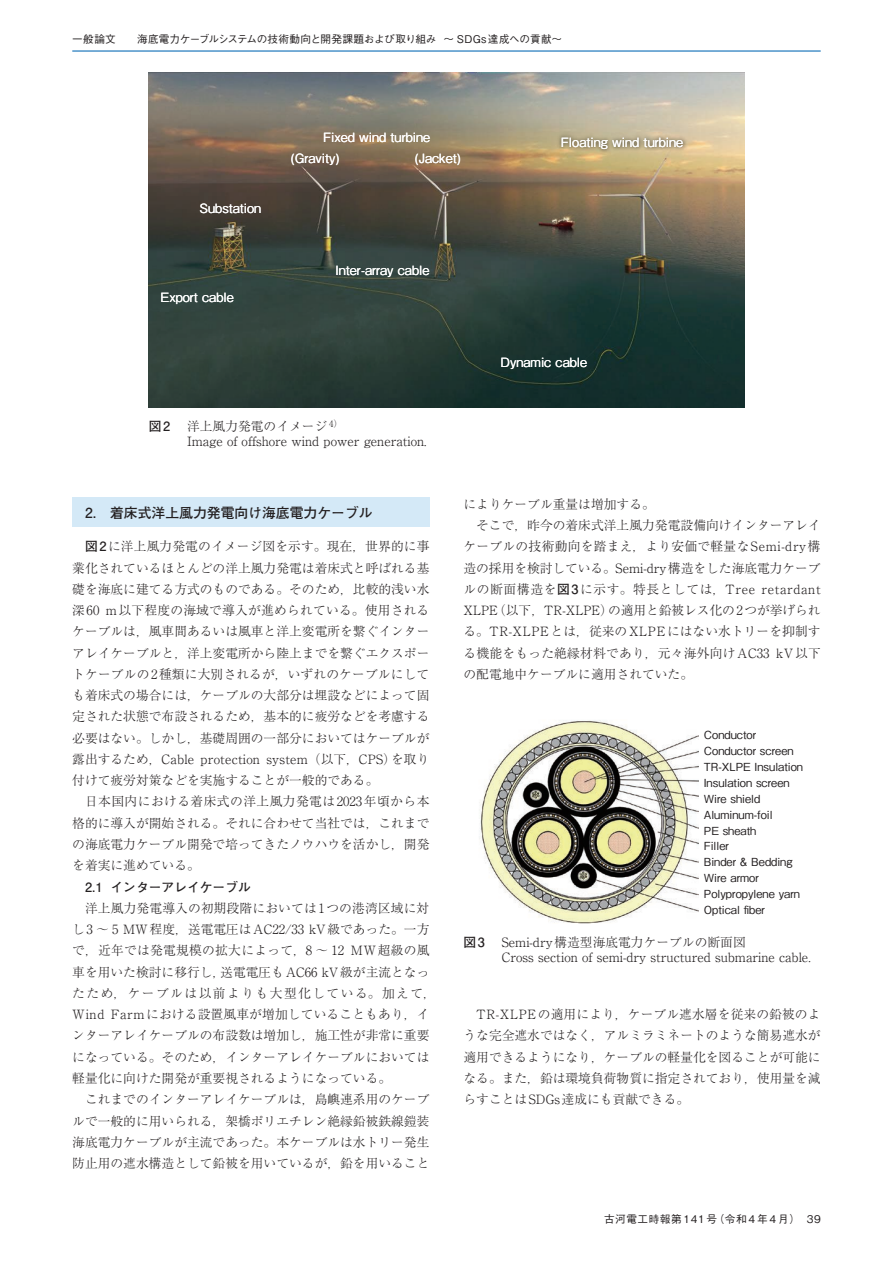
<style>
.page{position:relative;width:893px;height:1263px;background:#fff}
.page>*{position:absolute;margin:0;border:0;box-sizing:border-box;transform-origin:0 0}
.t1{font:700 13.8px "Futo Go B101 Pro";color:#231f20}
.t2{font:300 12.75px/21.3px "Ryumin Pro";color:#231f20;text-align:justify}
.t3{font:500 12.75px/20.9px "Gothic BBB Pro";color:#fff}
.t4{font:300 12.75px "Ryumin Pro";letter-spacing:.05em;color:#231f20}
.t5{font:300 12.75px "Ryumin Pro";letter-spacing:.02em;color:#231f20}
.t6{font:700 12.75px "Futo Go B101 Pro";color:#231f20}
.t7{font:500 11.1px/15.9px "Gothic BBB Pro";color:#231f20}
.t8{font:500 10.65px "Gothic BBB Pro";color:#231f20}
.t9{font:500 10.65px "Gothic BBB Pro";letter-spacing:.05em;color:#231f20}
.s1{font-family:"Futo Go B101 Pro";font-weight:700}
</style>
<div class="page">
<hr style="left:72px;top:50px;width:749px;height:2px;background:#0166b3">
<div style="left:72px;top:497px;width:357px;height:30px;background:#d4e9f7"></div>
<img style="left:479px;top:720px;width:220px;height:203px">
<img style="left:149px;top:72px;width:595px;height:335px">
<img style="left:554px;top:129px;width:136px;height:27px">
<p class="t8" style="left:72px;top:31px;width:491px">一般論文　　海底電力ケーブルシステムの技術動向と開発課題および取り組み ～ SDGs達成への貢献～</p>
<p class="t3" style="left:199px;top:197px;width:63px">Substation</p>
<p class="t3" style="left:199px;top:197px;width:63px">Substation</p>
<p class="t3" style="left:161px;top:285px;width:75px">Export cable</p>
<p class="t3" style="left:415px;top:125px;width:48px;text-indent:-92px">Fixed wind turbine (Jacket)</p>
<p class="t3" style="left:291px;top:146px;width:50px">(Gravity)</p>
<p class="t3" style="left:291px;top:146px;width:50px">(Gravity)</p>
<p class="t3" style="left:415px;top:146px;width:48px">(Jacket)</p>
<p class="t3" style="left:335px;top:258px;width:96px">Inter-array cable</p>
<p class="t6" style="left:149px;top:416px;width:23px">図2</p>
<p class="t2" style="left:187px;top:418px;width:241px;line-height:14.9px">洋上風力発電のイメージ <sup>4）<br></sup>Image of offshore wind power generation.</p>
<p class="t3" style="left:561px;top:130px;width:124px">Floating wind turbine</p>
<p class="t3" style="left:500px;top:351px;width:88px">Dynamic cable</p>
<p class="t1" style="left:85px;top:501px;width:289px">2.　着床式洋上風力発電向け海底電力ケーブル</p>
<p class="t2" style="left:72px;top:535px;width:359px;text-indent:13px"><span class="s1">図2</span>に洋上風力発電のイメージ図を示す。現在，世界的に事業化されているほとんどの洋上風力発電は着床式と呼ばれる基礎を海底に建てる方式のものである。そのため，比較的浅い水深60 m以下程度の海域で導入が進められている。使用されるケーブルは，風車間あるいは風車と洋上変電所を繋ぐインターアレイケーブルと，洋上変電所から陸上までを繋ぐエクスポートケーブルの2種類に大別されるが，いずれのケーブルにしても着床式の場合には，ケーブルの大部分は埋設などによって固定された状態で布設されるため，基本的に疲労などを考慮する必要はない。しかし，基礎周囲の一部分においてはケーブルが露出するため，Cable protection system （以下，CPS）を取り付けて疲労対策などを実施することが一般的である。</p>
<p class="t2" style="left:72px;top:790px;width:359px;text-indent:13px">日本国内における着床式の洋上風力発電は2023年頃から本格的に導入が開始される。それに合わせて当社では，これまでの海底電力ケーブル開発で培ってきたノウハウを活かし，開発を着実に進めている。</p>
<p class="t6" style="left:85px;top:876px;width:167px">2.1 インターアレイケーブル</p>
<p class="t2" style="left:72px;top:896px;width:365px;text-align:left;text-indent:13px">洋上風力発電導入の初期段階においては1つの港湾区域に対し3 ～ 5 MW程度，送電電圧はAC22/33 kV級であった。一方で，近年では発電規模の拡大によって，8 ～ 12 MW超級の風車を用いた検討に移行し，送電電圧もAC66 kV級が主流となったため，ケーブルは以前よりも大型化している。加えて，Wind Farmにおける設置風車が増加していることもあり，インターアレイケーブルの布設数は増加し，施工性が非常に重要になっている。そのため，インターアレイケーブルにおいては軽量化に向けた開発が重要視されるようになっている。</p>
<p class="t2" style="left:72px;top:1088px;width:359px;text-indent:13px">これまでのインターアレイケーブルは，島嶼連系⽤のケーブルで⼀般的に⽤いられる，架橋ポリエチレン絶縁鉛被鉄線鎧装海底電力ケーブルが主流であった。本ケーブルは水トリー発⽣防⽌⽤の遮⽔構造として鉛被を⽤いているが，鉛を用いること</p>
<p class="t2" style="left:463px;top:492px;width:193px">によりケーブル重量は増加する。</p>
<p class="t2" style="left:476px;top:514px;width:346px">そこで，昨今の着床式洋上風力発電設備向けインターアレイ</p>
<p class="t5" style="left:463px;top:537px;width:359px">ケーブルの技術動向を踏まえ，より安価で軽量なSemi-dry構</p>
<p class="t2" style="left:463px;top:556px;width:359px">造の採用を検討している。Semi-dry構造をした海底電力ケーブ</p>
<p class="t4" style="left:463px;top:579px;width:359px">ルの断面構造を<span class="s1">図3</span>に示す。特長としては，Tree retardant</p>
<p class="t2" style="left:463px;top:599px;width:359px">XLPE（以下，TR-XLPE）の適用と鉛被レス化の2つが挙げられ</p>
<p class="t2" style="left:463px;top:620px;width:359px">る。TR-XLPEとは，従来のXLPEにはない水トリーを抑制す</p>
<p class="t2" style="left:463px;top:641px;width:359px">る機能をもった絶縁材料であり，元々海外向けAC33 kV以下</p>
<p class="t2" style="left:463px;top:662px;width:231px">の配電地中ケーブルに適用されていた。</p>
<p class="t7" style="left:704px;top:725px;width:101px">Conductor<br>Conductor screen<br>TR-XLPE Insulation<br>Insulation screen<br>Wire shield<br>Aluminum-foil<br>PE sheath<br>Filler<br>Binder &amp; Bedding<br>Wire armor<br>Polypropylene yarn<br>Optical fiber</p>
<p class="t6" style="left:463px;top:932px;width:23px">図3</p>
<p class="t2" style="left:502px;top:934px;width:310px;line-height:14.9px">Semi-dry構造型海底電力ケーブルの断面図<br>Cross section of semi-dry structured submarine cable.</p>
<p class="t2" style="left:463px;top:1003px;width:359px;text-indent:13px">TR-XLPEの適用により，ケーブル遮水層を従来の鉛被のような完全遮水ではなく，アルミラミネートのような簡易遮水が適用できるようになり，ケーブルの軽量化を図ることが可能になる。また，鉛は環境負荷物質に指定されており，使用量を減らすことはSDGs達成にも貢献できる。</p>
<p class="t9" style="left:604px;top:1211px;width:218px">古河電工時報第 141 号（令和 4 年 4 月） 39</p>
</div>
